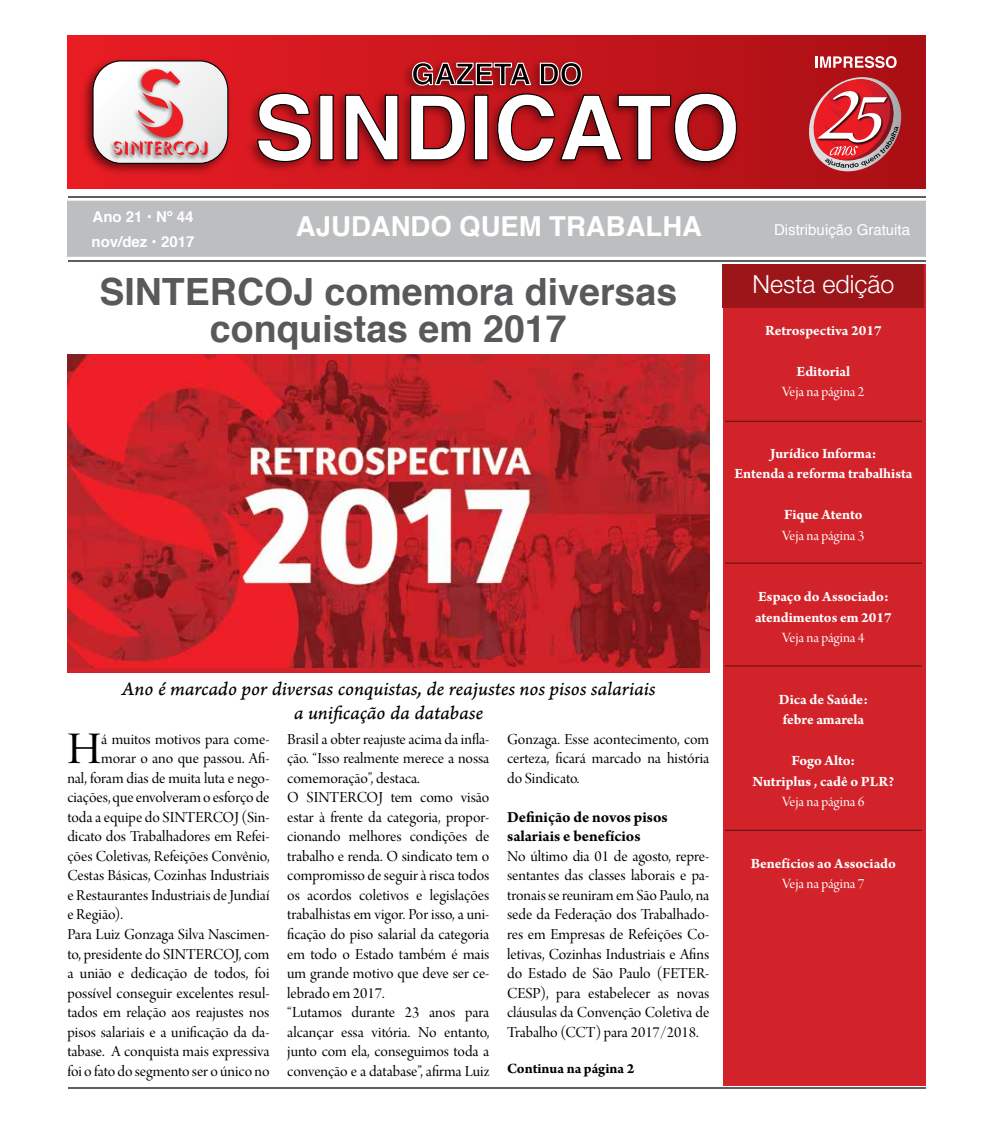
<style>
.page{position:relative;width:993px;height:1124px;background:#fff}
.page>*{position:absolute;margin:0;border:0;box-sizing:border-box;transform-origin:0 0}
.t1{font:48px "Arno Pro Display";color:#000}
.t2{font:700 37.5px/37.5px "Helvetica";color:#58595b;text-align:center}
.t3{font:700 27.5px "Helvetica";color:#fff}
.t4{font:300 25px "Helvetica Neue LT Std";color:#fff}
.t5{font:20px/24px "Arno Pro Italic Caption";letter-spacing:-.005em;color:#000;text-align:center}
.t6{font:16.25px/19.5px "Arno Pro Display";color:#000;text-align:justify}
.t7{font:700 16.25px/19.5px "Arno Pro";color:#000}
.t8{font:700 15px/20.5px "Arno Pro";letter-spacing:-.005em;color:#fff;text-align:center}
.t9{font:15px "Arno Pro Display";letter-spacing:-.01em;color:#fff}
.t10{font:700 15px/25px "Helvetica";color:#fff}
.t11{font:15px "Helvetica";color:#fff}
.t12{font:700 15px "Arno Pro";letter-spacing:-.005em;color:#000}
</style>
<div class="page">
<div style="left:68px;top:35px;width:857px;height:154px;background:linear-gradient(to right,#e91d25,#a91015)"></div>
<img style="left:78px;top:53px;width:158px;height:125px">
<svg style="left:93px;top:61px;width:135px;height:102px"></svg>
<img style="left:243px;top:55px;width:501px;height:121px">
<svg style="left:411px;top:62px;width:121px;height:24px;background:#8d484a"></svg>
<svg style="left:539px;top:61px;width:43px;height:25px"></svg>
<svg style="left:256px;top:92px;width:56px;height:71px"></svg>
<div style="left:319px;top:95px;width:14px;height:65px;background:#fff"></div>
<div style="left:319px;top:95px;width:14px;height:65px;border:1px solid #000"></div>
<svg style="left:344px;top:94px;width:55px;height:67px"></svg>
<svg style="left:409px;top:94px;width:57px;height:67px"></svg>
<div style="left:474px;top:95px;width:13px;height:65px;background:#fff"></div>
<div style="left:473px;top:95px;width:15px;height:65px;border:1px solid #000"></div>
<svg style="left:496px;top:92px;width:241px;height:71px"></svg>
<svg style="left:815px;top:56px;width:81px;height:12px"></svg>
<svg style="left:803px;top:74px;width:103px;height:104px;background:#c14348"></svg>
<hr style="left:68px;top:260px;width:857px;height:1px;background:#5d5e5e">
<hr style="left:68px;top:196px;width:857px;height:1px;background:#5d5e5e">
<div style="left:68px;top:200px;width:857px;height:57px;background:#bcbec0"></div>
<hr style="left:68px;top:1086px;width:857px;height:2px;background:#5d5e5e">
<div style="left:722px;top:264px;width:203px;height:821px;background:#d2232a"></div>
<div style="left:722px;top:264px;width:201px;height:44px;background:#9c1519"></div>
<hr style="left:724px;top:420px;width:197px;height:2px;background:#000">
<hr style="left:724px;top:562px;width:197px;height:1px;background:#000">
<hr style="left:724px;top:665px;width:197px;height:1px;background:#000">
<hr style="left:724px;top:829px;width:197px;height:1px;background:#000">
<img style="left:67px;top:354px;width:642px;height:314px">
<div style="left:67px;top:668px;width:642px;height:5px;background:#d2232a"></div>
<p class="t10" style="left:91px;top:204px;width:104px">Ano 21 • Nº 44 nov/dez • 2017</p>
<h3 class="t3" style="left:296px;top:204px;width:407px">AJUDANDO QUEM TRABALHA</h3>
<p class="t11" style="left:773px;top:218px;width:137px">Distribuição Gratuita</p>
<h3 class="t4" style="left:752px;top:269px;width:143px">Nesta edição</h3>
<p class="t8" style="left:764px;top:320px;width:118px">Retrospectiva 2017</p>
<p class="t8" style="left:796px;top:361px;width:55px">Editorial</p>
<p class="t9" style="left:781px;top:383px;width:84px">Veja na página 2</p>
<h2 class="t2" style="left:99px;top:273px;width:579px">SINTERCOJ comemora diversas conquistas em 2017</h2>
<p class="t8" style="left:734px;top:443px;width:179px">Jurídico Informa:<br>Entenda a reforma trabalhista</p>
<p class="t8" style="left:784px;top:505px;width:80px">Fique Atento</p>
<p class="t9" style="left:781px;top:527px;width:84px">Veja na página 3</p>
<p class="t5" style="left:121px;top:677px;width:535px">Ano é marcado por diversas conquistas, de reajustes nos pisos salariais a unificação da database</p>
<h1 class="t1" style="left:67px;top:722px;width:35px">H</h1>
<p class="t6" style="left:101px;top:730px;width:170px">á muitos motivos para come-</p>
<p class="t6" style="left:101px;top:749px;width:170px">morar o ano que passou. Afi-</p>
<p class="t6" style="left:67px;top:769px;width:203px">nal, foram dias de muita luta e nego-</p>
<p class="t6" style="left:67px;top:788px;width:203px">ciações, que envolveram o esforço de</p>
<p class="t6" style="left:67px;top:808px;width:203px">toda a equipe do SINTERCOJ (Sin-</p>
<p class="t6" style="left:67px;top:827px;width:203px">dicato dos Trabalhadores em Refei-</p>
<p class="t6" style="left:67px;top:847px;width:203px">ções Coletivas, Refeições Convênio,</p>
<p class="t6" style="left:67px;top:866px;width:203px">Cestas Básicas, Cozinhas Industriais</p>
<p class="t6" style="left:67px;top:886px;width:203px">e Restaurantes Industriais de Jundiaí</p>
<p class="t6" style="left:67px;top:905px;width:57px">e Região).</p>
<p class="t6" style="left:67px;top:925px;width:203px">Para Luiz Gonzaga Silva Nascimen-</p>
<p class="t6" style="left:67px;top:944px;width:203px">to, presidente do SINTERCOJ, com</p>
<p class="t6" style="left:67px;top:964px;width:203px">a união e dedicação de todos, foi</p>
<p class="t6" style="left:67px;top:983px;width:203px">possível conseguir excelentes resul-</p>
<p class="t6" style="left:67px;top:1003px;width:203px">tados em relação aos reajustes nos</p>
<p class="t6" style="left:67px;top:1022px;width:203px">pisos salariais e a unificação da da-</p>
<p class="t6" style="left:67px;top:1042px;width:203px">tabase. A conquista mais expressiva</p>
<p class="t6" style="left:67px;top:1061px;width:204px">foi o fato do segmento ser o único no</p>
<p class="t6" style="left:287px;top:730px;width:204px;text-align:left">Brasil a obter reajuste acima da infla&shy;ção. “Isso realmente merece a nossa comemoração”, destaca.<br>O SINTERCOJ tem como visão estar à frente da categoria, propor&shy;cionando melhores condições de trabalho e renda. O sindicato tem o compromisso de seguir à risca todos os acordos coletivos e legislações trabalhistas em vigor. Por isso, a uni&shy;ficação do piso salarial da categoria em todo o Estado também é mais um grande motivo que deve ser ce&shy;lebrado em 2017.<br>“Lutamos durante 23 anos para alcançar essa vitória. No entanto, junto com ela, conseguimos toda a convenção e a database”, afirma Luiz</p>
<p class="t6" style="left:507px;top:730px;width:203px">Gonzaga. Esse acontecimento, com certeza, ficará marcado na história do Sindicato.</p>
<p class="t7" style="left:507px;top:808px;width:162px">Definição de novos pisos salariais e benefícios</p>
<p class="t6" style="left:507px;top:847px;width:204px">No último dia 01 de agosto, repre&shy;sentantes das classes laborais e pa&shy;tronais se reuniram em São Paulo, na sede da Federação dos Trabalhado&shy;res em Empresas de Refeições Co&shy;letivas, Cozinhas Industriais e Afins do Estado de São Paulo (FETER-CESP), para estabelecer as novas cláusulas da Convenção Coletiva de Trabalho (CCT) para 2017/2018.</p>
<p class="t12" style="left:507px;top:1059px;width:129px">Continua na página 2</p>
<p class="t8" style="left:754px;top:587px;width:138px;text-align:left">Espaço do Associado: atendimentos em 2017</p>
<p class="t9" style="left:781px;top:629px;width:84px">Veja na página 4</p>
<p class="t8" style="left:778px;top:689px;width:91px;text-align:left">Dica de Saúde: febre amarela</p>
<p class="t8" style="left:752px;top:751px;width:143px">Fogo Alto:<br>Nutriplus , cadê o PLR?</p>
<p class="t9" style="left:781px;top:793px;width:84px">Veja na página 6</p>
<p class="t8" style="left:750px;top:853px;width:146px">Benefícios ao Associado</p>
<p class="t9" style="left:781px;top:875px;width:84px">Veja na página 7</p>
</div>
